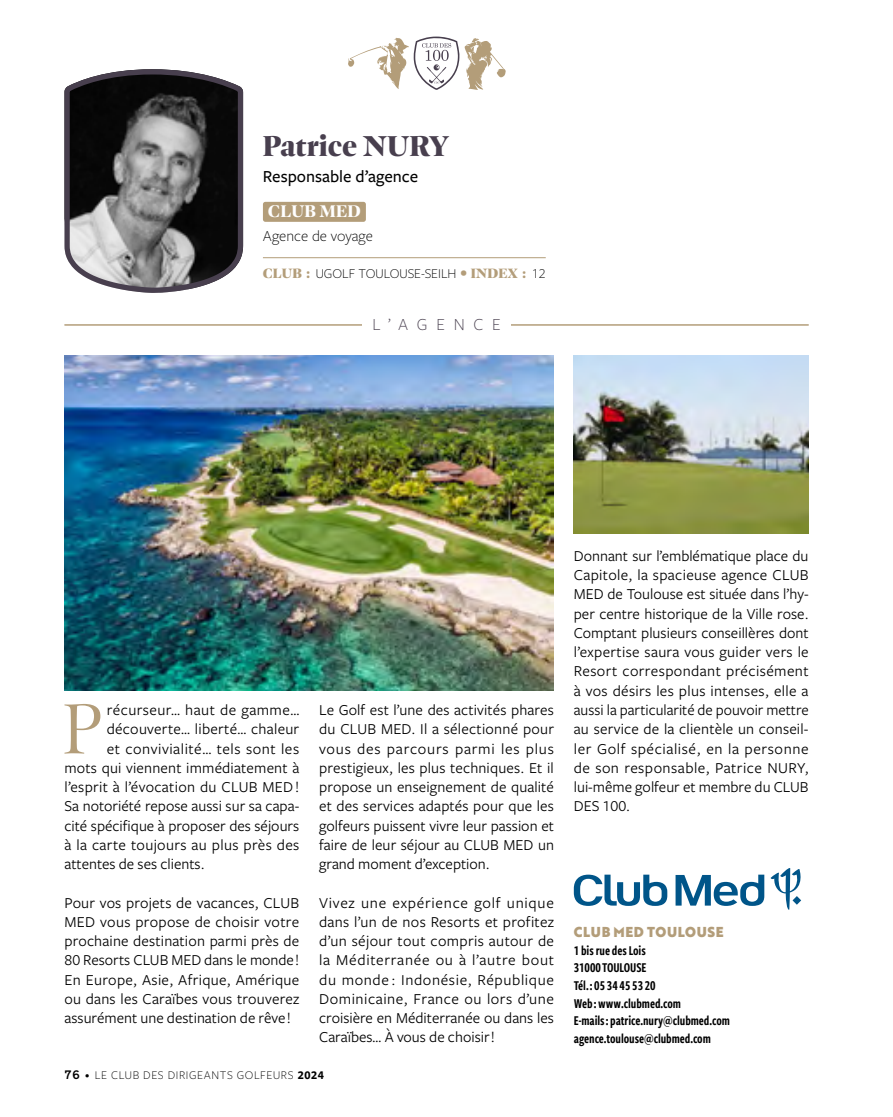
<style>
.page{position:relative;width:893px;height:1117px;background:#fff}
.page>*{position:absolute;margin:0;border:0;box-sizing:border-box;transform-origin:0 0}
.t1{font:300 73.33px "Dejanire Headline";color:#b39d79}
.t2{font:800 29.75px "Dejanire Headline";color:#483f4e}
.t3{font:500 17.5px "Freight Sans Pro";color:#000}
.t4{font:300 17.5px "Freight Sans Pro";letter-spacing:.5em;color:#483f4e}
.t5{font:700 17.5px "Dejanire Headline";letter-spacing:.005em;color:#fff}
.t6{font:15.75px/19.2px "Freight Sans Pro";color:#000;text-align:justify}
.t7{font:15.75px "Freight Sans Pro";letter-spacing:.02em;color:#000}
.t8{font:15.75px "Freight Sans Pro";letter-spacing:.03em;color:#000}
.t9{font:15.75px "Freight Sans Pro";letter-spacing:.025em;color:#000}
.t10{font:300 15.75px "Freight Sans Pro";color:#000}
.t11{font:14px/17.5px "Freight Sans Cmp Pro Semi";letter-spacing:-.005em;color:#000}
.t12{font:300 14px "Freight Sans Pro";color:#000}
.t13{font:14px "Brother 1816 Black";letter-spacing:.05em;color:#b39d79;scale:.95 1}
.t14{font:300 12.25px "Freight Sans Pro";letter-spacing:.05em;color:#000}
.s1{font-family:"Dejanire Headline";font-weight:900;color:#b39d79}
.s2{font-family:"Maax";font-weight:500}
.s3{font-weight:700}
</style>
<div class="page">
<svg style="left:64px;top:69px;width:180px;height:224px;background:#5e5e5f"></svg>
<hr style="left:64px;top:324px;width:745px;height:1px;background:#b39d79">
<div style="left:362px;top:317px;width:149px;height:16px;background:#fff"></div>
<div style="left:263px;top:202px;width:103px;height:20px;background:#b39d79;border-radius:2px"></div>
<hr style="left:263px;top:257px;width:283px;height:1px;background:#b39d79">
<svg style="left:771px;top:868px;width:31px;height:41px"></svg>
<svg style="left:675px;top:874px;width:89px;height:31px"></svg>
<svg style="left:574px;top:874px;width:93px;height:31px"></svg>
<img style="left:574px;top:355px;width:235px;height:178px">
<img style="left:64px;top:355px;width:490px;height:335px">
<svg style="left:348px;top:37px;width:158px;height:53px"></svg>
<h2 class="t2" style="left:263px;top:127px;width:188px">Patrice NURY</h2>
<p class="t3" style="left:263px;top:164px;width:157px">Responsable d’agence</p>
<p class="t5" style="left:268px;top:201px;width:94px">CLUB MED</p>
<p class="t10" style="left:263px;top:226px;width:112px">Agence de voyage</p>
<p class="t12" style="left:263px;top:264px;width:284px"><span class="s1">CLUB:</span> UGOLF TOULOUSE-SEILH <span class="s1">• INDEX:</span> 12</p>
<p class="t4" style="left:372px;top:312px;width:130px">L’AGENCE</p>
<h1 class="t1" style="left:62px;top:686px;width:43px">P</h1>
<p class="t9" style="left:107px;top:699px;width:194px">récurseur… haut de gamme…</p>
<p class="t6" style="left:107px;top:718px;width:194px">découverte… liberté… chaleur</p>
<p class="t8" style="left:107px;top:737px;width:194px">et convivialité… tels sont les</p>
<p class="t6" style="left:64px;top:757px;width:236px">mots qui viennent immédiatement à</p>
<p class="t7" style="left:64px;top:776px;width:236px">l’esprit à l’évocation du CLUB MED !</p>
<p class="t6" style="left:64px;top:795px;width:236px">Sa notoriété repose aussi sur sa capa-</p>
<p class="t6" style="left:64px;top:815px;width:236px">cité spécifique à proposer des séjours</p>
<p class="t7" style="left:64px;top:834px;width:236px">à la carte toujours au plus près des</p>
<p class="t6" style="left:64px;top:853px;width:142px">attentes de ses clients.</p>
<p class="t6" style="left:64px;top:892px;width:236px">Pour vos projets de vacances, CLUB MED vous propose de choisir votre prochaine destination parmi près de 80 Resorts CLUB MED dans le monde !<br>En Europe, Asie, Afrique, Amérique ou dans les Caraïbes vous trouverez assurément une destination de rêve !</p>
<p class="t6" style="left:319px;top:699px;width:236px">Le Golf est l’une des activités phares du CLUB MED. Il a sélectionné pour vous des parcours parmi les plus prestigieux, les plus techniques. Et il propose un enseignement de qualité et des services adaptés pour que les golfeurs puissent vivre leur passion et faire de leur séjour au CLUB MED un grand moment d’exception.</p>
<p class="t6" style="left:319px;top:892px;width:236px">Vivez une expérience golf unique dans l’un de nos Resorts et profitez d’un séjour tout compris autour de la Méditerranée ou à l’autre bout du monde : Indonésie, République Dominicaine, France ou lors d’une croisière en Méditerranée ou dans les Caraïbes… À vous de choisir !</p>
<p class="t14" style="left:64px;top:1066px;width:261px"><span class="s2">76 •</span> LE CLUB DES DIRIGEANTS GOLFEURS <span class="s3">2024</span></p>
<p class="t6" style="left:574px;top:545px;width:236px">Donnant sur l’emblématique place du Capitole, la spacieuse agence CLUB MED de Toulouse est située dans l’hy&shy;per centre historique de la Ville rose.<br>Comptant plusieurs conseillères dont l’expertise saura vous guider vers le Resort correspondant précisément à vos désirs les plus intenses, elle a aussi la particularité de pouvoir mettre au service de la clientèle un conseil&shy;ler Golf spécialisé, en la personne de son responsable, Patrice NURY, lui-même golfeur et membre du CLUB DES 100.</p>
<p class="t13" style="left:574px;top:921px;width:159px">CLUB MED TOULOUSE</p>
<p class="t11" style="left:574px;top:940px;width:158px">1 bis rue des Lois<br>31000 TOULOUSE<br>Tél. : 05 34 45 53 20<br>Web : www.clubmed.com<br>E-mails : patrice.nury@clubmed.com agence.toulouse@clubmed.com</p>
</div>
